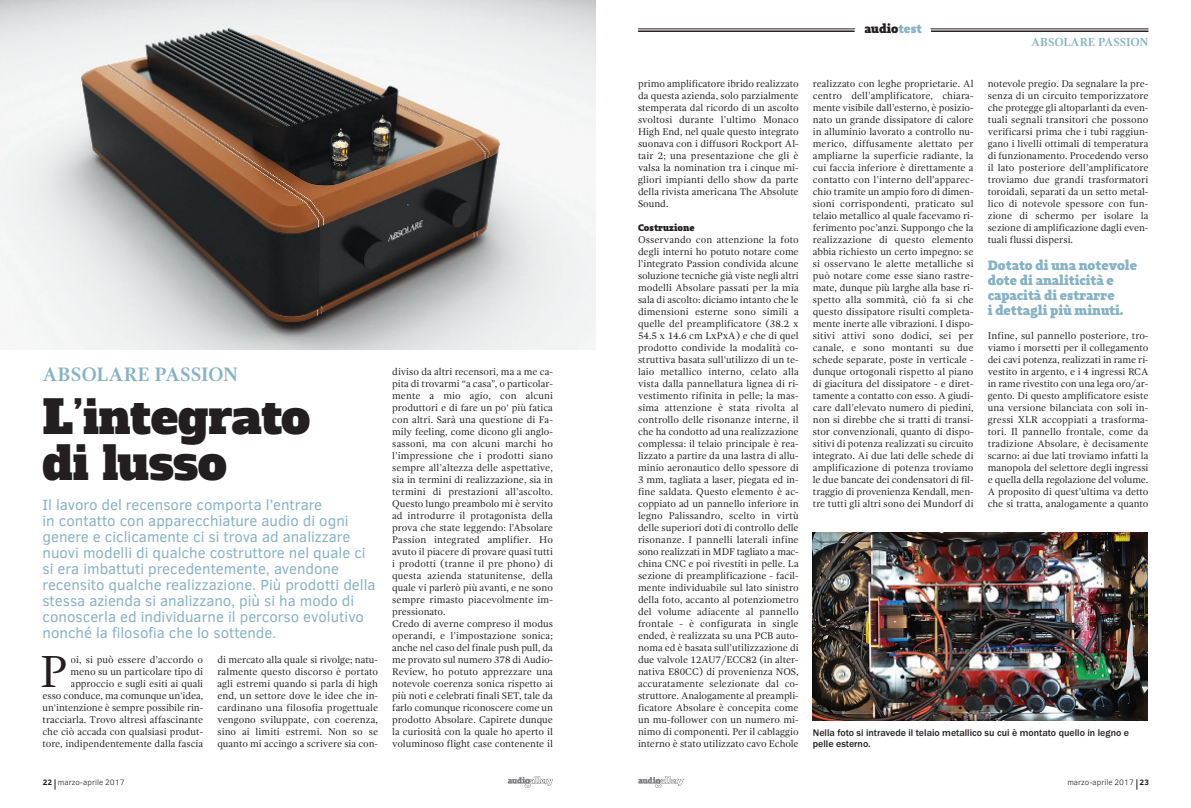
<style>
.page{position:relative;width:1191px;height:808px;background:#fff}
.page>*{position:absolute;margin:0;border:0;box-sizing:border-box;transform-origin:0 0}
.t1{font:46.2px "Gandhi Serif";color:#231f20}
.t2{font:46px/46px "Alfa Slab One";color:#231f20}
.t3{font:700 20px "Gandhi Serif";color:#87b2c6}
.t4{font:15px/16px "Clear Sans";color:#87b2c6}
.t5{font:800 14px/15px "Adagio Slab";color:#87b2c6}
.t6{font:800 13px "Adagio Slab";color:#231f20}
.t7{font:700 12px "Gandhi Serif";color:#87b2c6}
.t8{font:10px/12px "Gandhi Serif";color:#231f20;text-align:justify}
.t9{font:500 10px/11px "Franklin Gothic";color:#231f20}
.t10{font:800 10px "Adagio Slab";color:#231f20}
.t11{font:300 8px "Clear Sans";color:#231f20}
.s1{font-weight:700}
.s2{color:#87b2c6}
</style>
<div class="page">
<hr style="left:638px;top:30px;width:510px;height:2px;background:#231f20">
<hr style="left:638px;top:29px;width:510px;height:1px;background:#231f20">
<div style="left:854px;top:23px;width:77px;height:17px;background:#fff;border-radius:8px"></div>
<svg style="left:638px;top:776px;width:45px;height:12px"></svg>
<img style="left:0;top:0;width:595px;height:350px">
<svg style="left:508px;top:776px;width:45px;height:12px"></svg>
<img style="left:812px;top:533px;width:336px;height:188px">
<h3 class="t3" style="left:43px;top:362px;width:197px">ABSOLARE PASSION</h3>
<h2 class="t2" style="left:43px;top:395px;width:269px">L’integrato di lusso</h2>
<p class="t4" style="left:42px;top:497px;width:335px">Il lavoro del recensore comporta l’entrare<br>in contatto con apparecchiature audio di ogni genere e ciclicamente ci si trova ad analizzare nuovi modelli di qualche costruttore nel quale ci si era imbattuti precedentemente, avendone recensito qualche realizzazione. Più prodotti della stessa azienda si analizzano, più si ha modo di conoscerla ed individuarne il percorso evolutivo nonché la filosofia che lo sottende.</p>
<h1 class="t1" style="left:40px;top:645px;width:29px">P</h1>
<p class="t8" style="left:43px;top:654px;width:162px;text-align:right">oi, si può essere d’accordo o<br>meno su un particolare tipo di approccio e sugli esiti ai quali<br>esso conduce, ma comunque un'idea, un'intenzione è sempre possibile rin&shy;tracciarla. Trovo altresì affascinante che ciò accada con qualsiasi produt&shy;tore, indipendentemente dalla fascia</p>
<p class="t8" style="left:217px;top:654px;width:162px">di mercato alla quale si rivolge; natu&shy;ralmente questo discorso è portato agli estremi quando si parla di high end, un settore dove le idee che in&shy;cardinano una filosofia progettuale vengono sviluppate, con coerenza, sino ai limiti estremi. Non so se quanto mi accingo a scrivere sia con-</p>
<p class="t11" style="left:43px;top:777px;width:83px"><span class="s1">22</span> marzo-aprile 2017</p>
<p class="t8" style="left:392px;top:366px;width:162px;text-align:left">diviso da altri recensori, ma a me ca&shy;pita di trovarmi “a casa”, o particolar&shy;mente a mio agio, con alcuni produttori e di fare un po' più fatica con altri. Sarà una questione di Fa&shy;mily feeling, come dicono gli anglo&shy;sassoni, ma con alcuni marchi ho l’impressione che i prodotti siano sempre all’altezza delle aspettative, sia in termini di realizzazione, sia in termini di prestazioni all’ascolto.<br>Questo lungo preambolo mi è servito ad introdurre il protagonista della prova che state leggendo: l’Absolare Passion integrated amplifier. Ho avuto il piacere di provare quasi tutti i prodotti (tranne il pre phono) di questa azienda statunitense, della quale vi parlerò più avanti, e ne sono sempre rimasto piacevolmente im&shy;pressionato.<br>Credo di averne compreso il modus operandi, e l’impostazione sonica; anche nel caso del finale push pull, da me provato sul numero 378 di Audio-Review, ho potuto apprezzare una notevole coerenza sonica rispetto ai più noti e celebrati finali SET, tale da farlo comunque riconoscere come un prodotto Absolare. Capirete dunque la curiosità con la quale ho aperto il voluminoso flight case contenente il</p>
<p class="t8" style="left:638px;top:78px;width:162px">primo amplificatore ibrido realizzato da questa azienda, solo parzialmente stemperata dal ricordo di un ascolto svoltosi durante l’ultimo Monaco High End, nel quale questo integrato suonava con i diffusori Rockport Al&shy;tair 2; una presentazione che gli è valsa la nomination tra i cinque mi&shy;gliori impianti dello show da parte della rivista americana The Absolute Sound.</p>
<p class="t10" style="left:638px;top:221px;width:58px">Costruzione</p>
<p class="t8" style="left:638px;top:234px;width:162px">Osservando con attenzione la foto degli interni ho potuto notare come l’integrato Passion condivida alcune soluzione tecniche già viste negli altri modelli Absolare passati per la mia sala di ascolto: diciamo intanto che le dimensioni esterne sono simili a quelle del preamplificatore (38.2 x 54.5 x 14.6 cm LxPxA) e che di quel prodotto condivide la modalità co&shy;struttiva basata sull'utilizzo di un te&shy;laio metallico interno, celato alla vista dalla pannellatura lignea di ri&shy;vestimento rifinita in pelle; la mas&shy;sima attenzione è stata rivolta al controllo delle risonanze interne, il che ha condotto ad una realizzazione complessa: il telaio principale è rea&shy;lizzato a partire da una lastra di allu&shy;minio aeronautico dello spessore di 3 mm, tagliata a laser, piegata ed in&shy;fine saldata. Questo elemento è ac&shy;coppiato ad un pannello inferiore in legno Palissandro, scelto in virtù delle superiori doti di controllo delle risonanze. I pannelli laterali infine sono realizzati in MDF tagliato a mac&shy;china CNC e poi rivestiti in pelle. La sezione di preamplificazione - facil&shy;mente individuabile sul lato sinistro della foto, accanto al potenziometro del volume adiacente al pannello frontale - è configurata in single ended, è realizzata su una PCB auto&shy;noma ed è basata sull’utilizzazione di due valvole 12AU7/ECC82 (in alter&shy;nativa E80CC) di provenienza NOS, accuratamente selezionate dal co&shy;struttore. Analogamente al preampli&shy;ficatore Absolare è concepita come un mu-follower con un numero mi&shy;nimo di componenti. Per il cablaggio interno è stato utilizzato cavo Echole</p>
<h3 class="t6" style="left:864px;top:20px;width:59px">audio<span class="s2">test</span></h3>
<p class="t7" style="left:1031px;top:35px;width:119px">ABSOLARE PASSION</p>
<p class="t8" style="left:813px;top:78px;width:162px">realizzato con leghe proprietarie. Al centro dell’amplificatore, chiara&shy;mente visibile dall’esterno, è posizio&shy;nato un grande dissipatore di calore in alluminio lavorato a controllo nu&shy;merico, diffusamente alettato per ampliarne la superficie radiante, la cui faccia inferiore è direttamente a contatto con l’interno dell’apparec&shy;chio tramite un ampio foro di dimen&shy;sioni corrispondenti, praticato sul telaio metallico al quale facevamo ri&shy;ferimento poc’anzi. Suppongo che la realizzazione di questo elemento abbia richiesto un certo impegno: se si osservano le alette metalliche si può notare come esse siano rastre&shy;mate, dunque più larghe alla base ri&shy;spetto alla sommità, ciò fa si che questo dissipatore risulti completa&shy;mente inerte alle vibrazioni. I dispo&shy;sitivi attivi sono dodici, sei per canale, e sono montanti su due schede separate, poste in verticale - dunque ortogonali rispetto al piano di giacitura del dissipatore - e diret&shy;tamente a contatto con esso. A giudi&shy;care dall’elevato numero di piedini, non si direbbe che si tratti di transi&shy;stor convenzionali, quanto di dispo&shy;sitivi di potenza realizzati su circuito integrato. Ai due lati delle schede di amplificazione di potenza troviamo le due bancate dei condensatori di fil&shy;traggio di provenienza Kendall, men&shy;tre tutti gli altri sono dei Mundorf di</p>
<p class="t8" style="left:987px;top:78px;width:162px">notevole pregio. Da segnalare la pre&shy;senza di un circuito temporizzatore che protegge gli altoparlanti da even&shy;tuali segnali transitori che possono verificarsi prima che i tubi raggiun&shy;gano i livelli ottimali di temperatura di funzionamento. Procedendo verso il lato posteriore dell’amplificatore troviamo due grandi trasformatori toroidali, separati da un setto metal&shy;lico di notevole spessore con fun&shy;zione di schermo per isolare la sezione di amplificazione dagli even&shy;tuali flussi dispersi.</p>
<h3 class="t5" style="left:987px;top:258px;width:151px">Dotato di una notevole dote di analiticità e capacità di estrarre<br>i dettagli più minuti.</h3>
<p class="t8" style="left:987px;top:330px;width:162px">Infine, sul pannello posteriore, tro&shy;viamo i morsetti per il collegamento dei cavi potenza, realizzati in rame ri&shy;vestito in argento, e i 4 ingressi RCA in rame rivestito con una lega oro/ar&shy;gento. Di questo amplificatore esiste una versione bilanciata con soli in&shy;gressi XLR accoppiati a trasforma&shy;tori. Il pannello frontale, come da tradizione Absolare, è decisamente scarno: ai due lati troviamo infatti la manopola del selettore degli ingressi e quella della regolazione del volume.<br>A proposito di quest’ultima va detto che si tratta, analogamente a quanto</p>
<p class="t9" style="left:813px;top:727px;width:318px">Nella foto si intravede il telaio metallico su cui è montato quello in legno e pelle esterno.</p>
<p class="t11" style="left:1067px;top:777px;width:83px">marzo-aprile 2017 <span class="s1">23</span></p>
</div>
